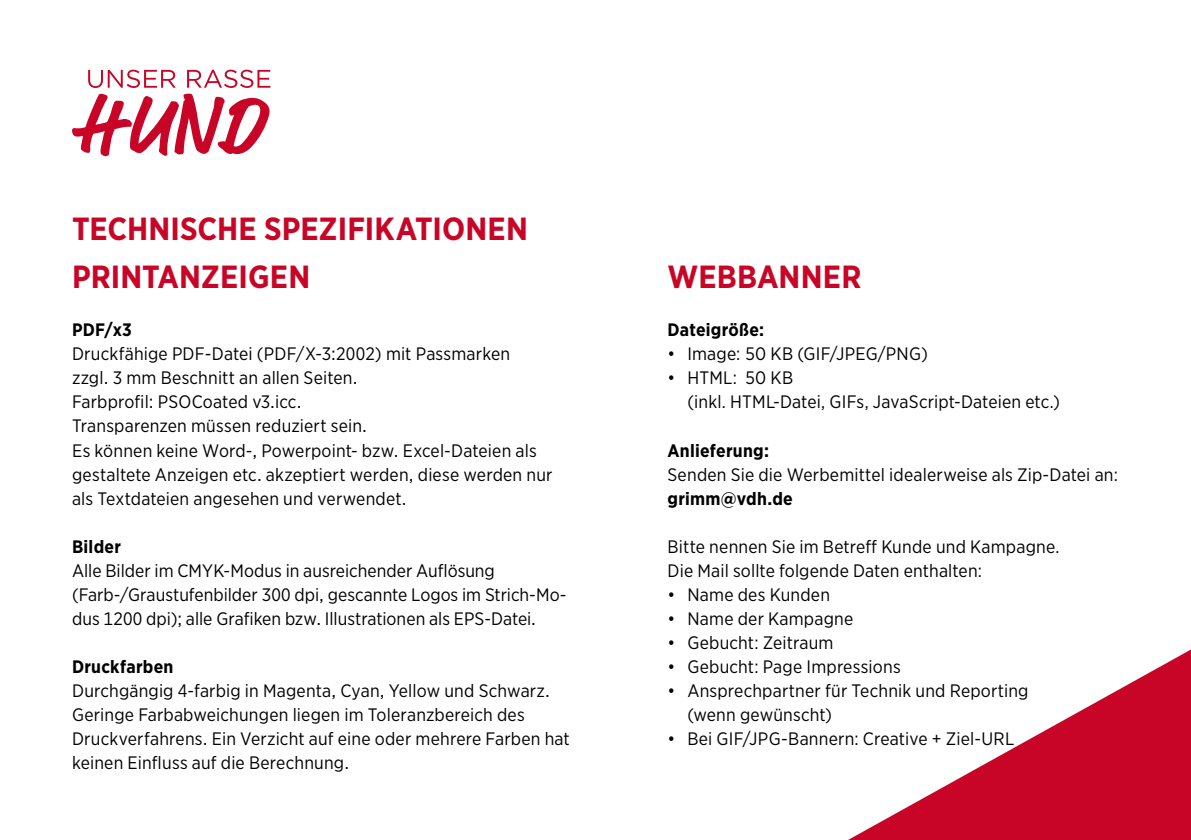
<style>
.page{position:relative;width:1191px;height:840px;background:#fff}
.page>*{position:absolute;margin:0;border:0;box-sizing:border-box;transform-origin:0 0}
.t1{font:700 32px "Gotham Narrow";color:#c80526}
.t2{font:18px/24px "Gotham Narrow";letter-spacing:.01em;color:#000}
.t3{font:700 18px "Gotham Narrow";letter-spacing:.015em;color:#000}
</style>
<div class="page">
<svg style="left:72px;top:70px;width:198px;height:87px"></svg>
<svg style="left:850px;top:649px;width:341px;height:190px"></svg>
<p class="t1" style="left:72px;top:208px;width:457px">TECHNISCHE SPEZIFIKATIONEN</p>
<p class="t1" style="left:72px;top:256px;width:240px">PRINTANZEIGEN</p>
<p class="t3" style="left:72px;top:318px;width:61px">PDF/x3</p>
<p class="t2" style="left:72px;top:341px;width:439px">Druckfähige PDF-Datei (PDF/X-3:2002) mit Passmarken zzgl. 3 mm Beschnitt an allen Seiten.</p>
<p class="t2" style="left:72px;top:389px;width:231px">Farbprofil: PSOCoated v3.icc.</p>
<p class="t2" style="left:72px;top:413px;width:296px">Transparenzen müssen reduziert sein.</p>
<p class="t2" style="left:72px;top:437px;width:482px">Es können keine Word-, Powerpoint- bzw. Excel-Dateien als gestaltete Anzeigen etc. akzeptiert werden, diese werden nur als Textdateien angesehen und verwendet.</p>
<p class="t3" style="left:72px;top:534px;width:51px">Bilder</p>
<p class="t2" style="left:72px;top:557px;width:496px">Alle Bilder im CMYK-Modus in ausreichender Auflösung (Farb-/Graustufenbilder 300 dpi, gescannte Logos im Strich-Mo&shy;dus 1200 dpi); alle Grafiken bzw. Illustrationen als EPS-Datei.</p>
<p class="t3" style="left:72px;top:654px;width:103px">Druckfarben</p>
<p class="t2" style="left:72px;top:677px;width:499px">Durchgängig 4-farbig in Magenta, Cyan, Yellow und Schwarz.<br>Geringe Farbabweichungen liegen im Toleranzbereich des Druckverfahrens. Ein Verzicht auf eine oder mehrere Farben hat keinen Einfluss auf die Berechnung.</p>
<p class="t1" style="left:667px;top:256px;width:195px">WEBBANNER</p>
<p class="t3" style="left:667px;top:318px;width:98px">Dateigröße:</p>
<p class="t2" style="left:667px;top:341px;width:262px">• Image: 50 KB (GIF/JPEG/PNG)</p>
<p class="t2" style="left:687px;top:365px;width:374px;text-indent:-20px">• HTML: 50 KB<br>(inkl. HTML-Datei, GIFs, JavaScript-Dateien etc.)</p>
<p class="t3" style="left:667px;top:438px;width:103px">Anlieferung:</p>
<p class="t2" style="left:667px;top:461px;width:452px">Senden Sie die Werbemittel idealerweise als Zip-Datei an:</p>
<p class="t3" style="left:667px;top:486px;width:127px">grimm@vdh.de</p>
<p class="t2" style="left:667px;top:533px;width:393px">Bitte nennen Sie im Betreff Kunde und Kampagne.</p>
<p class="t2" style="left:667px;top:557px;width:316px">Die Mail sollte folgende Daten enthalten:</p>
<p class="t2" style="left:667px;top:581px;width:164px">• Name des Kunden</p>
<p class="t2" style="left:667px;top:605px;width:187px">• Name der Kampagne</p>
<p class="t2" style="left:667px;top:629px;width:167px">• Gebucht: Zeitraum</p>
<p class="t2" style="left:667px;top:653px;width:235px">• Gebucht: Page Impressions</p>
<p class="t2" style="left:687px;top:677px;width:343px;text-indent:-20px">• Ansprechpartner für Technik und Reporting (wenn gewünscht)</p>
<p class="t2" style="left:667px;top:725px;width:348px">• Bei GIF/JPG-Bannern: Creative + Ziel-URL</p>
</div>
